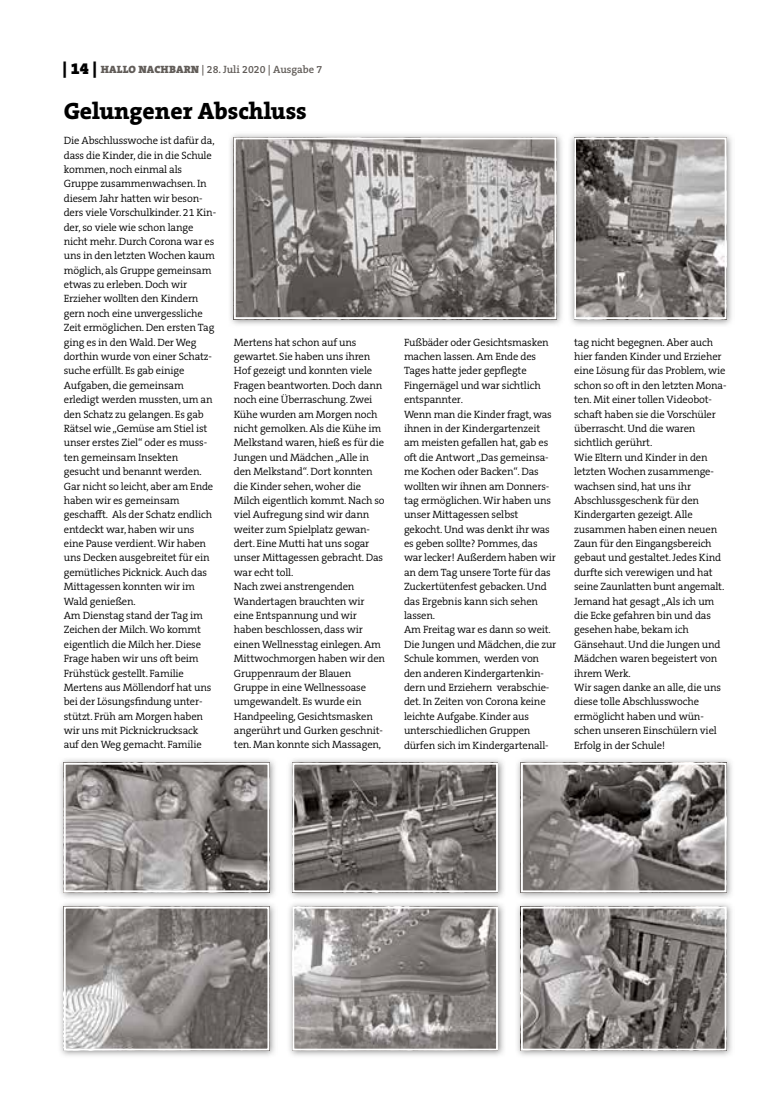
<style>
.page{position:relative;width:762px;height:1117px;background:#fff}
.page>*{position:absolute;margin:0;border:0;box-sizing:border-box;transform-origin:0 0}
.t1{font:800 23.75px "The Serif B W8";color:#000}
.t2{font:300 10.62px/14.4px "The Serif B W4";letter-spacing:-.015em;color:#000}
.t3{font:600 10.62px "The Serif B W6";color:#615c58}
.s1{font-family:"The Serif B W9";font-weight:900;font-size:16.25px;color:#000}
.s2{font-family:"The Serif B W9";font-weight:900}
</style>
<div class="page">
<img style="left:230px;top:134px;width:332px;height:191px">
<img style="left:237px;top:140px;width:316px;height:176px">
<div style="left:234px;top:137px;width:322px;height:182px;border:2px solid #fff"></div>
<img style="left:517px;top:759px;width:215px;height:297px">
<img style="left:524px;top:909px;width:199px;height:138px">
<div style="left:521px;top:906px;width:205px;height:144px;border:2px solid #fff"></div>
<img style="left:570px;top:134px;width:162px;height:191px">
<img style="left:577px;top:140px;width:146px;height:176px">
<div style="left:574px;top:137px;width:152px;height:182px;border:2px solid #fff"></div>
<img style="left:60px;top:759px;width:215px;height:297px">
<img style="left:67px;top:909px;width:199px;height:138px">
<div style="left:64px;top:906px;width:205px;height:144px;border:2px solid #fff"></div>
<img style="left:289px;top:759px;width:215px;height:297px">
<img style="left:295px;top:909px;width:200px;height:138px">
<div style="left:292px;top:906px;width:206px;height:144px;border:2px solid #fff"></div>
<img style="left:524px;top:765px;width:199px;height:124px">
<div style="left:521px;top:762px;width:205px;height:130px;border:2px solid #fff"></div>
<img style="left:295px;top:765px;width:200px;height:124px">
<div style="left:292px;top:762px;width:206px;height:130px;border:2px solid #fff"></div>
<img style="left:67px;top:765px;width:199px;height:124px">
<div style="left:64px;top:762px;width:205px;height:130px;border:2px solid #fff"></div>
<p class="t3" style="left:63px;top:63px;width:261px"><span class="s1">| 14 |</span> <span class="s2">HALLO NACHBARN</span> | 28. Juli 2020 | Ausgabe 7</p>
<h1 class="t1" style="left:64px;top:95px;width:244px">Gelungener Abschluss</h1>
<p class="t2" style="left:64px;top:133px;width:154px">Die Abschlusswoche ist dafür da, dass die Kinder, die in die Schule kommen, noch einmal als<br>Gruppe zusammenwachsen. In diesem Jahr hatten wir beson&shy;ders viele Vorschulkinder. 21 Kin&shy;der, so viele wie schon lange nicht mehr. Durch Corona war es uns in den letzten Wochen kaum möglich, als Gruppe gemeinsam etwas zu erleben. Doch wir<br>Erzieher wollten den Kindern gern noch eine unvergessliche<br>Zeit ermöglichen. Den ersten Tag ging es in den Wald. Der Weg dorthin wurde von einer Schatz&shy;suche erfüllt. Es gab einige<br>Aufgaben, die gemeinsam erledigt werden mussten, um an den Schatz zu gelangen. Es gab<br>Rätsel wie „Gemüse am Stiel ist unser erstes Ziel“ oder es muss&shy;ten gemeinsam Insekten gesucht und benannt werden.<br>Gar nicht so leicht, aber am Ende haben wir es gemeinsam geschafft. Als der Schatz endlich entdeckt war, haben wir uns eine Pause verdient. Wir haben uns Decken ausgebreitet für ein gemütliches Picknick. Auch das<br>Mittagessen konnten wir im<br>Wald genießen.<br>Am Dienstag stand der Tag im<br>Zeichen der Milch. Wo kommt eigentlich die Milch her. Diese<br>Frage haben wir uns oft beim<br>Frühstück gestellt. Familie<br>Mertens aus Möllendorf hat uns bei der Lösungsfindung unter&shy;stützt. Früh am Morgen haben wir uns mit Picknickrucksack auf den Weg gemacht. Familie</p>
<p class="t2" style="left:234px;top:335px;width:153px">Mertens hat schon auf uns gewartet. Sie haben uns ihren<br>Hof gezeigt und konnten viele<br>Fragen beantworten. Doch dann noch eine Überraschung. Zwei<br>Kühe wurden am Morgen noch nicht gemolken. Als die Kühe im<br>Melkstand waren, hieß es für die<br>Jungen und Mädchen „Alle in den Melkstand“. Dort konnten die Kinder sehen, woher die<br>Milch eigentlich kommt. Nach so viel Aufregung sind wir dann weiter zum Spielplatz gewan&shy;dert. Eine Mutti hat uns sogar unser Mittagessen gebracht. Das war echt toll.<br>Nach zwei anstrengenden<br>Wandertagen brauchten wir eine Entspannung und wir haben beschlossen, dass wir einen Wellnesstag einlegen. Am<br>Mittwochmorgen haben wir den<br>Gruppenraum der Blauen<br>Gruppe in eine Wellnessoase umgewandelt. Es wurde ein<br>Handpeeling, Gesichtsmasken angerührt und Gurken geschnit&shy;ten. Man konnte sich Massagen,</p>
<p class="t2" style="left:404px;top:335px;width:154px">Fußbäder oder Gesichtsmasken machen lassen. Am Ende des<br>Tages hatte jeder gepflegte<br>Fingernägel und war sichtlich entspannter.<br>Wenn man die Kinder fragt, was ihnen in der Kindergartenzeit am meisten gefallen hat, gab es oft die Antwort „Das gemeinsa&shy;me Kochen oder Backen“. Das wollten wir ihnen am Donners&shy;tag ermöglichen. Wir haben uns unser Mittagessen selbst gekocht. Und was denkt ihr was es geben sollte? Pommes, das war lecker! Außerdem haben wir an dem Tag unsere Torte für das<br>Zuckertütenfest gebacken. Und das Ergebnis kann sich sehen lassen.<br>Am Freitag war es dann so weit.<br>Die Jungen und Mädchen, die zur<br>Schule kommen, werden von den anderen Kindergartenkin&shy;dern und Erziehern verabschie&shy;det. In Zeiten von Corona keine leichte Aufgabe. Kinder aus unterschiedlichen Gruppen dürfen sich im Kindergartenall-</p>
<p class="t2" style="left:574px;top:335px;width:154px">tag nicht begegnen. Aber auch hier fanden Kinder und Erzieher eine Lösung für das Problem, wie schon so oft in den letzten Mona&shy;ten. Mit einer tollen Videobot&shy;schaft haben sie die Vorschüler überrascht. Und die waren sichtlich gerührt.<br>Wie Eltern und Kinder in den letzten Wochen zusammenge&shy;wachsen sind, hat uns ihr<br>Abschlussgeschenk für den<br>Kindergarten gezeigt. Alle zusammen haben einen neuen<br>Zaun für den Eingangsbereich gebaut und gestaltet. Jedes Kind durfte sich verewigen und hat seine Zaunlatten bunt angemalt.<br>Jemand hat gesagt „Als ich um die Ecke gefahren bin und das gesehen habe, bekam ich<br>Gänsehaut. Und die Jungen und<br>Mädchen waren begeistert von ihrem Werk.<br>Wir sagen danke an alle, die uns diese tolle Abschlusswoche ermöglicht haben und wün&shy;schen unseren Einschülern viel<br>Erfolg in der Schule!</p>
</div>
